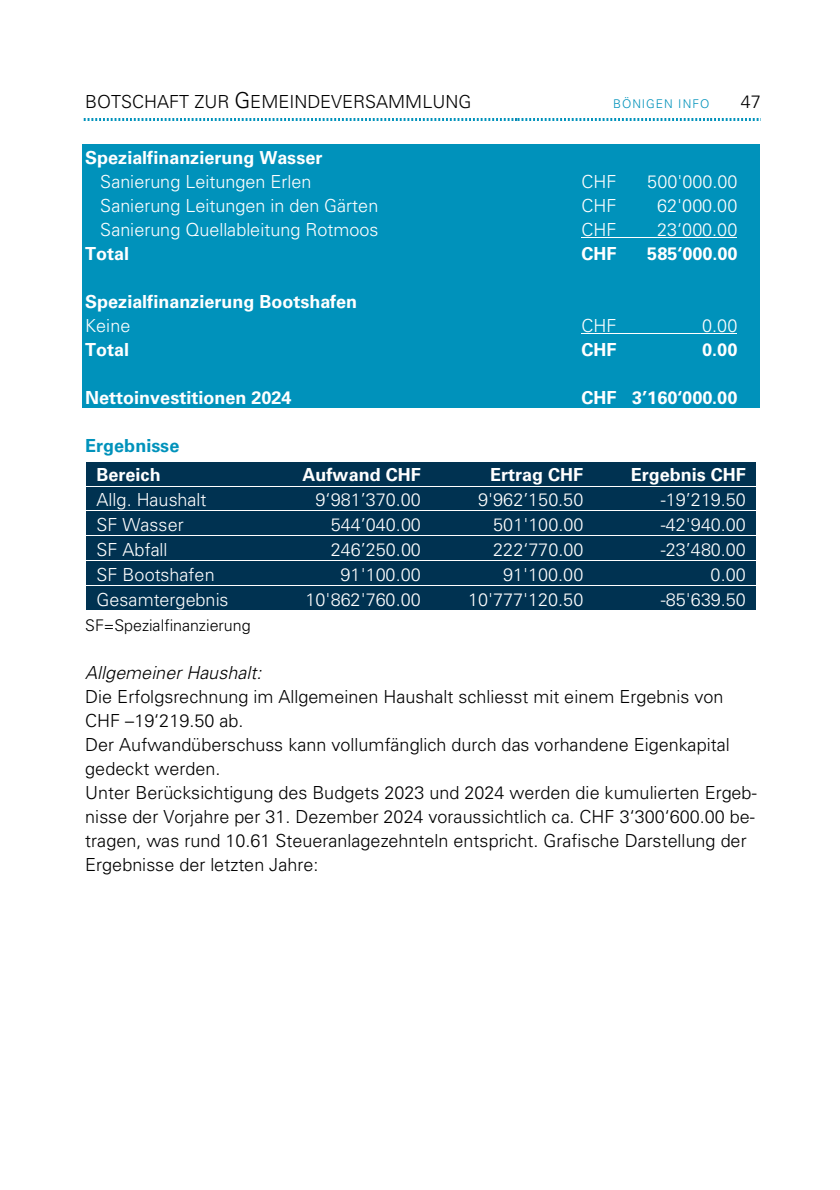
<style>
.page{position:relative;width:840px;height:1190px;background:#fff}
.page>*{position:absolute;margin:0;border:0;box-sizing:border-box;transform-origin:0 0}
.t1{font:300 18px/24px "Univers LT Pro 45";letter-spacing:.005em;color:#000}
.t2{font:300 18px "Univers LT Pro 45";letter-spacing:.005em;color:#fff}
.t3{font:700 18px "Univers LT Pro 65";color:#fff}
.t4{font:italic 300 18px "Univers LT Pro 45";letter-spacing:.005em;color:#000}
.t5{font:700 18px "Univers LT Pro 65";color:#0092bb}
.t6{font:300 16px "Univers LT Pro 45";color:#000}
.t7{font:300 12px "Univers LT Pro 45";letter-spacing:.08em;color:#0092bb}
.s1{font-size:22px}
</style>
<div class="page">
<img style="left:84px;top:119px;width:432px;height:1px">
<img style="left:710px;top:119px;width:51px;height:1px">
<div style="left:82px;top:144px;width:678px;height:24px;background:#0092bb"></div>
<div style="left:82px;top:168px;width:678px;height:24px;background:#0092bb"></div>
<div style="left:82px;top:192px;width:678px;height:24px;background:#0092bb"></div>
<div style="left:82px;top:216px;width:678px;height:24px;background:#0092bb"></div>
<hr style="left:582px;top:237px;width:155px;height:1px;background:#fff">
<div style="left:82px;top:240px;width:678px;height:24px;background:#0092bb"></div>
<div style="left:82px;top:264px;width:678px;height:24px;background:#0092bb"></div>
<div style="left:82px;top:288px;width:678px;height:24px;background:#0092bb"></div>
<div style="left:82px;top:312px;width:678px;height:24px;background:#0092bb"></div>
<hr style="left:582px;top:333px;width:155px;height:1px;background:#fff">
<div style="left:82px;top:336px;width:678px;height:24px;background:#0092bb"></div>
<div style="left:82px;top:360px;width:678px;height:24px;background:#0092bb"></div>
<div style="left:82px;top:384px;width:678px;height:24px;background:#0092bb"></div>
<div style="left:86px;top:462px;width:183px;height:24px;background:#003251"></div>
<div style="left:269px;top:462px;width:163px;height:24px;background:#003251"></div>
<div style="left:432px;top:462px;width:162px;height:24px;background:#003251"></div>
<div style="left:594px;top:462px;width:162px;height:24px;background:#003251"></div>
<div style="left:86px;top:486px;width:183px;height:24px;background:#003251"></div>
<div style="left:269px;top:486px;width:163px;height:24px;background:#003251"></div>
<div style="left:432px;top:486px;width:162px;height:24px;background:#003251"></div>
<div style="left:594px;top:486px;width:162px;height:24px;background:#003251"></div>
<hr style="left:86px;top:486px;width:184px;height:1px;background:#fff">
<hr style="left:270px;top:486px;width:162px;height:1px;background:#fff">
<hr style="left:433px;top:486px;width:161px;height:1px;background:#fff">
<hr style="left:595px;top:486px;width:161px;height:1px;background:#fff">
<div style="left:86px;top:511px;width:183px;height:24px;background:#003251"></div>
<div style="left:269px;top:511px;width:163px;height:24px;background:#003251"></div>
<div style="left:432px;top:511px;width:162px;height:24px;background:#003251"></div>
<div style="left:594px;top:511px;width:162px;height:24px;background:#003251"></div>
<div style="left:86px;top:536px;width:183px;height:24px;background:#003251"></div>
<div style="left:269px;top:536px;width:163px;height:24px;background:#003251"></div>
<div style="left:432px;top:536px;width:162px;height:24px;background:#003251"></div>
<div style="left:594px;top:536px;width:162px;height:24px;background:#003251"></div>
<div style="left:86px;top:561px;width:183px;height:24px;background:#003251"></div>
<div style="left:269px;top:561px;width:163px;height:24px;background:#003251"></div>
<div style="left:432px;top:561px;width:162px;height:24px;background:#003251"></div>
<div style="left:594px;top:561px;width:162px;height:24px;background:#003251"></div>
<div style="left:86px;top:586px;width:183px;height:24px;background:#003251"></div>
<div style="left:269px;top:586px;width:163px;height:24px;background:#003251"></div>
<div style="left:432px;top:586px;width:162px;height:24px;background:#003251"></div>
<div style="left:594px;top:586px;width:162px;height:24px;background:#003251"></div>
<p class="t1" style="left:85px;top:92px;width:388px">BOTSCHAFT ZUR <span class="s1">G</span>EMEINDEVERSAMMLUNG</p>
<p class="t7" style="left:613px;top:99px;width:98px">BÖNIGEN INFO</p>
<p class="t1" style="left:741px;top:92px;width:22px">47</p>
<p class="t3" style="left:85px;top:151px;width:239px">Spezialfinanzierung Wasser</p>
<p class="t2" style="left:100px;top:175px;width:213px">Sanierung Leitungen Erlen</p>
<p class="t2" style="left:582px;top:175px;width:36px">CHF</p>
<p class="t2" style="left:647px;top:175px;width:92px">500'000.00</p>
<p class="t2" style="left:100px;top:199px;width:280px">Sanierung Leitungen in den Gärten</p>
<p class="t2" style="left:582px;top:199px;width:36px">CHF</p>
<p class="t2" style="left:657px;top:199px;width:82px">62'000.00</p>
<p class="t2" style="left:100px;top:223px;width:280px">Sanierung Quellableitung Rotmoos</p>
<p class="t2" style="left:582px;top:223px;width:36px">CHF</p>
<p class="t2" style="left:657px;top:223px;width:82px">23‘000.00</p>
<p class="t3" style="left:85px;top:247px;width:46px">Total</p>
<p class="t3" style="left:582px;top:247px;width:36px">CHF</p>
<p class="t3" style="left:647px;top:247px;width:92px">585‘000.00</p>
<p class="t3" style="left:85px;top:295px;width:274px">Spezialfinanzierung Bootshafen</p>
<p class="t2" style="left:85px;top:319px;width:47px">Keine</p>
<p class="t2" style="left:582px;top:319px;width:36px">CHF</p>
<p class="t2" style="left:702px;top:319px;width:37px">0.00</p>
<p class="t3" style="left:85px;top:343px;width:46px">Total</p>
<p class="t3" style="left:582px;top:343px;width:36px">CHF</p>
<p class="t3" style="left:702px;top:343px;width:37px">0.00</p>
<p class="t3" style="left:85px;top:391px;width:208px">Nettoinvestitionen 2024</p>
<p class="t3" style="left:582px;top:391px;width:157px">CHF 3’160‘000.00</p>
<p class="t5" style="left:85px;top:439px;width:96px">Ergebnisse</p>
<p class="t3" style="left:96px;top:468px;width:66px">Bereich</p>
<p class="t3" style="left:303px;top:468px;width:120px">Aufwand CHF</p>
<p class="t3" style="left:490px;top:468px;width:95px">Ertrag CHF</p>
<p class="t3" style="left:631px;top:468px;width:117px">Ergebnis CHF</p>
<p class="t2" style="left:96px;top:493px;width:112px">Allg. Haushalt</p>
<p class="t2" style="left:316px;top:493px;width:107px">9‘981’370.00</p>
<p class="t2" style="left:478px;top:493px;width:107px">9'962’150.50</p>
<p class="t2" style="left:661px;top:493px;width:87px">-19’219.50</p>
<p class="t2" style="left:96px;top:518px;width:89px">SF Wasser</p>
<p class="t2" style="left:331px;top:518px;width:92px">544’040.00</p>
<p class="t2" style="left:493px;top:518px;width:92px">501'100.00</p>
<p class="t2" style="left:661px;top:518px;width:87px">-42'940.00</p>
<p class="t2" style="left:96px;top:543px;width:73px">SF Abfall</p>
<p class="t2" style="left:331px;top:543px;width:92px">246’250.00</p>
<p class="t2" style="left:493px;top:543px;width:92px">222‘770.00</p>
<p class="t2" style="left:661px;top:543px;width:87px">-23’480.00</p>
<p class="t2" style="left:96px;top:568px;width:120px">SF Bootshafen</p>
<p class="t2" style="left:341px;top:568px;width:82px">91'100.00</p>
<p class="t2" style="left:503px;top:568px;width:82px">91'100.00</p>
<p class="t2" style="left:711px;top:568px;width:37px">0.00</p>
<p class="t2" style="left:96px;top:593px;width:134px">Gesamtergebnis</p>
<p class="t2" style="left:306px;top:593px;width:117px">10'862'760.00</p>
<p class="t2" style="left:468px;top:593px;width:117px">10'777'120.50</p>
<p class="t2" style="left:661px;top:593px;width:87px">-85'639.50</p>
<p class="t6" style="left:85px;top:619px;width:167px">SF=Spezialfinanzierung</p>
<p class="t4" style="left:85px;top:666px;width:178px">Allgemeiner Haushalt:</p>
<p class="t1" style="left:85px;top:687px;width:673px">Die Erfolgsrechnung im Allgemeinen Haushalt schliesst mit einem Ergebnis von CHF –19‘219.50 ab.<br>Der Aufwandüberschuss kann vollumfänglich durch das vorhandene Eigenkapital gedeckt werden.<br>Unter Berücksichtigung des Budgets 2023 und 2024 werden die kumulierten Ergeb&shy;nisse der Vorjahre per 31. Dezember 2024 voraussichtlich ca. CHF 3‘300‘600.00 be&shy;tragen, was rund 10.61 Steueranlagezehnteln entspricht. Grafische Darstellung der Ergebnisse der letzten Jahre:</p>
</div>
